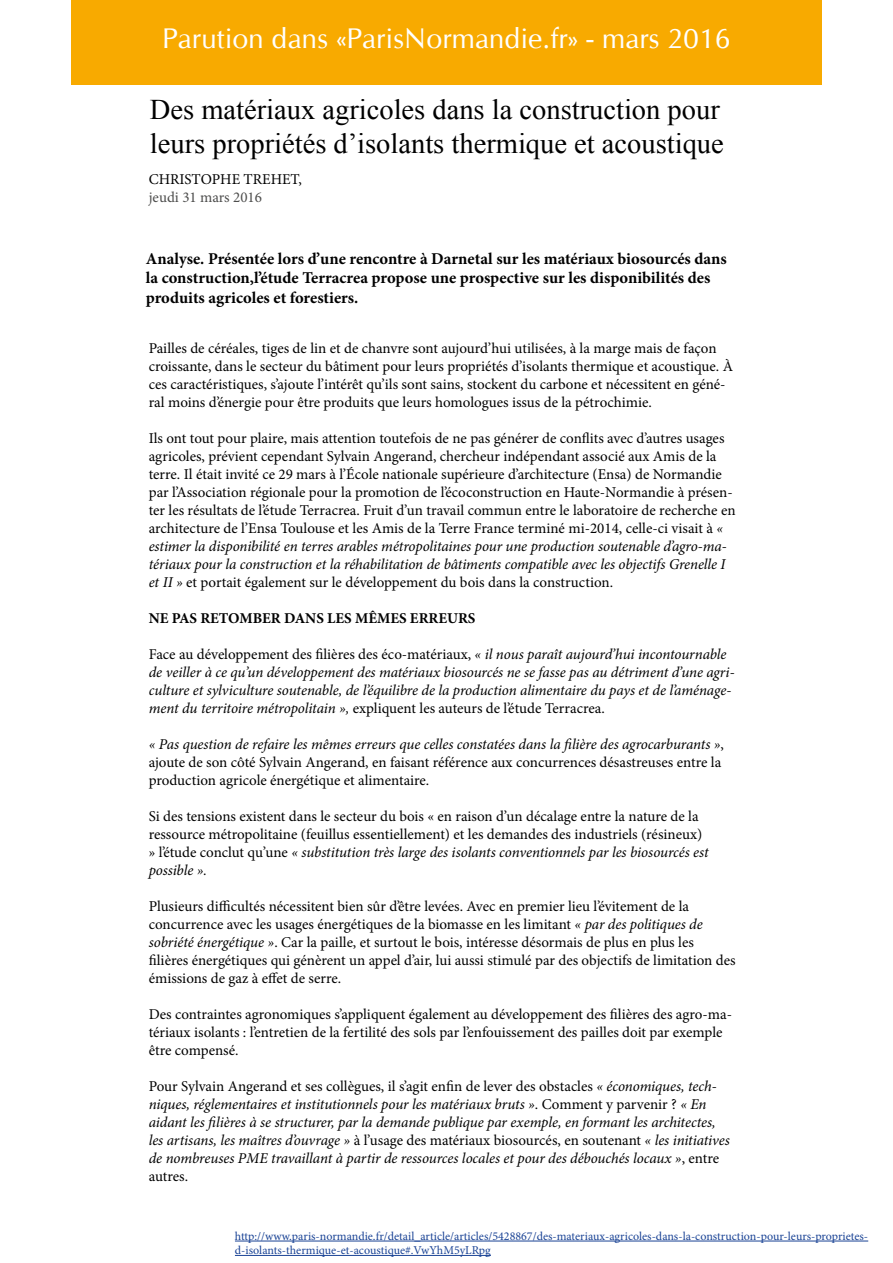
<style>
.page{position:relative;width:893px;height:1263px;background:#fff}
.page>*{position:absolute;margin:0;border:0;box-sizing:border-box;transform-origin:0 0}
.t1{font:28.5px/34.2px "Times New Roman";color:#000}
.t2{font:28.5px "CG Omega";color:#fff}
.t3{font:700 16.5px/19.8px "Minion Pro";color:#000}
.t4{font:15px/18px "Minion Pro";color:#000}
.t5{font:italic 15px/18px "Minion Pro";letter-spacing:-.01em;color:#000}
.t6{font:700 15px "Minion Pro";color:#000}
.t7{font:15px "Minion Pro";color:#4d4d4c}
.t8{font:12px/14.4px "Minion Pro";color:#1a4395}
.s1{font-style:italic}
.s2{font-style:normal}
</style>
<div class="page">
<div style="left:71px;top:0;width:751px;height:84px;background:#f8aa00"></div>
<hr style="left:235px;top:1241px;width:633px;height:1px;background:#1a4395">
<hr style="left:235px;top:1255px;width:256px;height:1px;background:#1a4395">
<h1 class="t2" style="left:162px;top:21px;width:570px">Parution dans «ParisNormandie.fr» - mars 2016</h1>
<h1 class="t1" style="left:150px;top:92px;width:575px">Des matériaux agricoles dans la construction pour leurs propriétés d’isolants thermique et acoustique</h1>
<p class="t4" style="left:149px;top:171px;width:155px">CHRISTOPHE TREHET,</p>
<p class="t7" style="left:149px;top:188px;width:115px">jeudi 31 mars 2016</p>
<p class="t3" style="left:146px;top:248px;width:582px">Analyse. Présentée lors d’une rencontre à Darnetal sur les matériaux biosourcés dans la construction,l’étude Terracrea propose une prospective sur les disponibilités des produits agricoles et forestiers.</p>
<p class="t4" style="left:149px;top:339px;width:586px">Pailles de céréales, tiges de lin et de chanvre sont aujourd’hui utilisées, à la marge mais de façon croissante, dans le secteur du bâtiment pour leurs propriétés d’isolants thermique et acoustique. À ces caractéristiques, s’ajoute l’intérêt qu’ils sont sains, stockent du carbone et nécessitent en géné&shy;ral moins d’énergie pour être produits que leurs homologues issus de la pétrochimie.</p>
<p class="t4" style="left:149px;top:429px;width:588px">Ils ont tout pour plaire, mais attention toutefois de ne pas générer de conflits avec d’autres usages agricoles, prévient cependant Sylvain Angerand, chercheur indépendant associé aux Amis de la terre. Il était invité ce 29 mars à l’École nationale supérieure d’architecture (Ensa) de Normandie par l’Association régionale pour la promotion de l’écoconstruction en Haute-Normandie à présen&shy;ter les résultats de l’étude Terracrea. Fruit d’un travail commun entre le laboratoire de recherche en architecture de l’Ensa Toulouse et les Amis de la Terre France terminé mi-2014, celle-ci visait à <span class="s1">« estimer la disponibilité en terres arables métropolitaines pour une production soutenable d’agro-ma&shy;tériaux pour la construction et la réhabilitation de bâtiments compatible avec les objectifs Grenelle I et II »</span> et portait également sur le développement du bois dans la construction.</p>
<p class="t6" style="left:149px;top:607px;width:328px">NE PAS RETOMBER DANS LES MÊMES ERREURS</p>
<p class="t5" style="left:149px;top:645px;width:587px"><span class="s2">Face au développement des filières des éco-matériaux,</span> « il nous paraît aujourd’hui incontournable de veiller à ce qu’un développement des matériaux biosourcés ne se fasse pas au détriment d’une agri&shy;culture et sylviculture soutenable, de l’équilibre de la production alimentaire du pays et de l’aménage&shy;ment du territoire métropolitain », <span class="s2">expliquent les auteurs de l’étude Terracrea.</span></p>
<p class="t4" style="left:149px;top:735px;width:577px"><span class="s1">« Pas question de refaire les mêmes erreurs que celles constatées dans la filière des agrocarburants »</span>, ajoute de son côté Sylvain Angerand, en faisant référence aux concurrences désastreuses entre la production agricole énergétique et alimentaire.</p>
<p class="t4" style="left:149px;top:807px;width:561px">Si des tensions existent dans le secteur du bois « en raison d’un décalage entre la nature de la ressource métropolitaine (feuillus essentiellement) et les demandes des industriels (résineux) » l’étude conclut qu’une <span class="s1">« substitution très large des isolants conventionnels par les biosourcés est possible ».</span></p>
<p class="t4" style="left:149px;top:897px;width:588px">Plusieurs difficultés nécessitent bien sûr d’être levées. Avec en premier lieu l’évitement de la concurrence avec les usages énergétiques de la biomasse en les limitant <span class="s1">« par des politiques de sobriété énergétique »</span>. Car la paille, et surtout le bois, intéresse désormais de plus en plus les filières énergétiques qui génèrent un appel d’air, lui aussi stimulé par des objectifs de limitation des émissions de gaz à effet de serre.</p>
<p class="t4" style="left:149px;top:1005px;width:585px">Des contraintes agronomiques s’appliquent également au développement des filières des agro-ma&shy;tériaux isolants : l’entretien de la fertilité des sols par l’enfouissement des pailles doit par exemple être compensé.</p>
<p class="t5" style="left:149px;top:1077px;width:582px"><span class="s2">Pour Sylvain Angerand et ses collègues, il s’agit enfin de lever des obstacles</span> « économiques, tech&shy;niques, réglementaires et institutionnels pour les matériaux bruts »<span class="s2">. Comment y parvenir ?</span> « En aidant les filières à se structurer, par la demande publique par exemple, en formant les architectes, les artisans, les maîtres d’ouvrage » <span class="s2">à l’usage des matériaux biosourcés, en soutenant</span> « les initiatives de nombreuses PME travaillant à partir de ressources locales et pour des débouchés locaux »<span class="s2">, entre autres.</span></p>
<p class="t8" style="left:235px;top:1229px;width:635px">http://www.paris-normandie.fr/detail_article/articles/5428867/des-materiaux-agricoles-dans-la-construction-pour-leurs-proprietes&shy;d-isolants-thermique-et-acoustique#.VwYhM5yLRpg</p>
</div>
